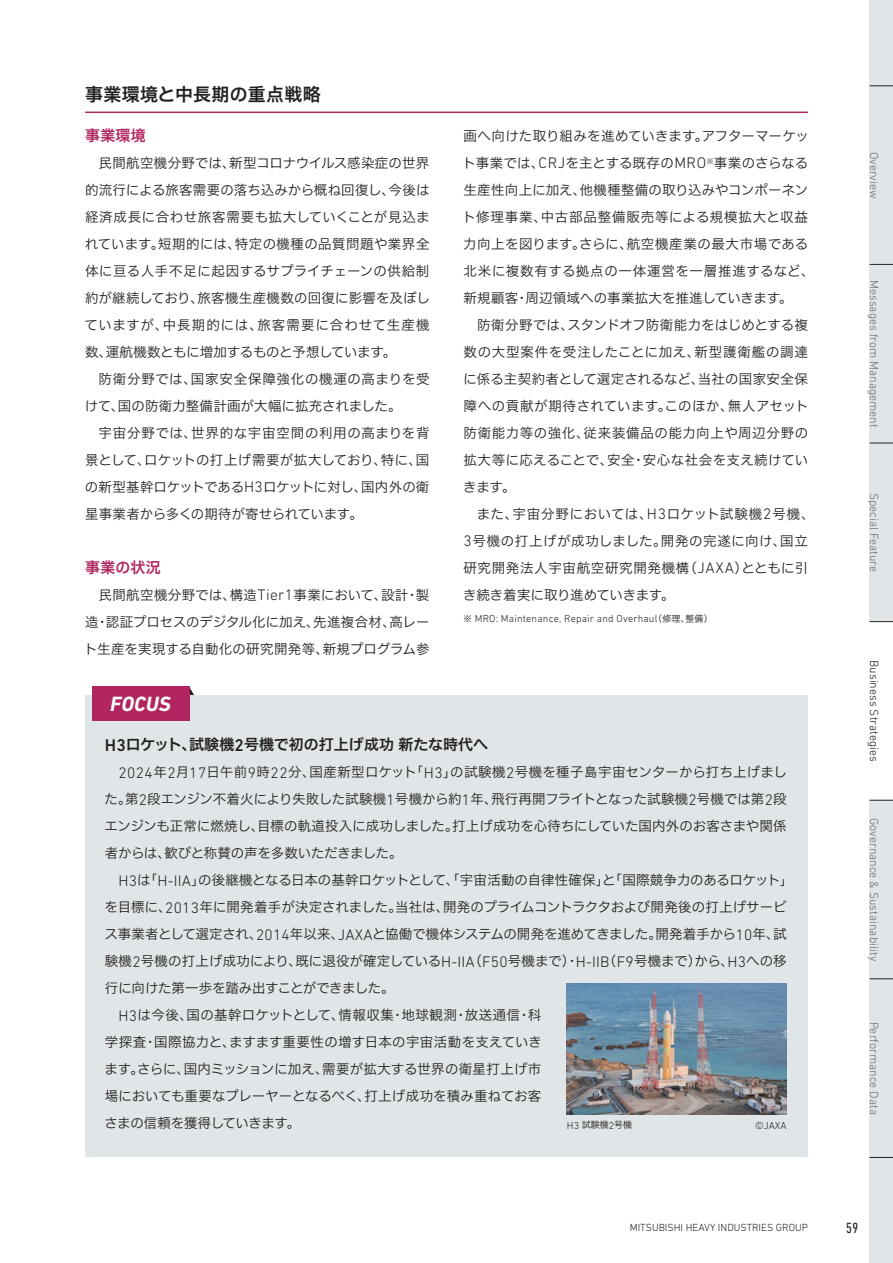
<style>
.page{position:relative;width:893px;height:1263px;background:#fff}
.page>*{position:absolute;margin:0;border:0;box-sizing:border-box;transform-origin:0 0}
.t1{font:italic 700 21px "DIN Next LT Pro";color:#fff}
.t2{font:18px "Hiragino UD Sans F Std N W6";letter-spacing:.02em;color:#231f20}
.t3{font:15px "Hiragino UD Sans F Std N W6";color:#231f20}
.t4{font:15px "Hiragino UD Sans F Std N W6";letter-spacing:.02em;color:#b12561}
.t5{font:condensed 15px "DIN Next LT Pro";color:#231f20}
.t6{font:13.5px/27px "Hiragino UD Sans F Std N W3";letter-spacing:.01em;color:#231f20;text-align:justify}
.t7{font:13.5px/27px "Hiragino UD Sans F Std N W3";letter-spacing:.035em;color:#231f20}
.t8{font:13.5px "Hiragino UD Sans F Std N W3";letter-spacing:-.015em;color:#231f20}
.t9{font:13.5px "Hiragino UD Sans F Std N W3";letter-spacing:-.02em;color:#231f20}
.t10{font:13.5px "Hiragino UD Sans F Std N W3";letter-spacing:-.03em;color:#231f20}
.t11{font:300 12px "DIN Next LT Pro";color:#6c6d70}
.t12{font:300 12px "DIN Next LT Pro";color:#231f20}
.t13{font:300 10.5px "DIN Next LT Pro";color:#231f20}
.t14{font:300 10.35px "DIN Next LT Pro";letter-spacing:.015em;color:#231f20}
.t15{font:9px "Hiragino UD Sans F Std N W3";color:#231f20}
.s1{font-family:"DIN Next LT Pro";font-weight:300;font-size:15.45px}
.s2{font-family:"Hiragino UD Sans F Std N W3";font-weight:400;font-size:9px}
.s3{font-family:"DIN Next LT Pro";font-weight:500;font-size:17.25px}
.s4{font-family:"DIN Next LT Pro";font-weight:300;font-size:10.35px}
</style>
<div class="page">
<hr style="left:85px;top:112px;width:723px;height:1px;background:#b12561">
<svg style="left:189px;top:687px;width:5px;height:8px"></svg>
<div style="left:85px;top:695px;width:723px;height:462px;background:#e0e6e8"></div>
<div style="left:92px;top:687px;width:97px;height:34px;background:#b12561"></div>
<img style="left:567px;top:983px;width:220px;height:131px">
<div style="left:870px;top:0;width:23px;height:1263px;background:#e0e6e8"></div>
<div style="left:870px;top:621px;width:23px;height:179px;background:#fff"></div>
<svg style="left:870px;top:86px;width:23px;height:1px"></svg>
<svg style="left:870px;top:1157px;width:23px;height:1px"></svg>
<svg style="left:870px;top:800px;width:23px;height:1px"></svg>
<svg style="left:870px;top:621px;width:23px;height:1px"></svg>
<svg style="left:870px;top:978px;width:23px;height:1px"></svg>
<svg style="left:870px;top:443px;width:23px;height:1px"></svg>
<svg style="left:870px;top:264px;width:23px;height:1px"></svg>
<h2 class="t2" style="left:85px;top:80px;width:237px">事業環境と中長期の重点戦略</h2>
<p class="t4" style="left:85px;top:124px;width:62px">事業環境</p>
<p class="t6" style="left:85px;top:148px;width:347px;text-indent:14px">民間航空機分野では、新型コロナウイルス感染症の世界的流行による旅客需要の落ち込みから概ね回復し、今後は経済成長に合わせ旅客需要も拡大していくことが見込まれています。短期的には、特定の機種の品質問題や業界全体に亘る人手不足に起因するサプライチェーンの供給制約が継続しており、旅客機生産機数の回復に影響を及ぼしていますが、中長期的には、旅客需要に合わせて生産機数、運航機数ともに増加するものと予想しています。</p>
<p class="t6" style="left:85px;top:364px;width:346px;text-indent:14px">防衛分野では、国家安全保障強化の機運の高まりを受けて、国の防衛力整備計画が大幅に拡充されました。</p>
<p class="t6" style="left:85px;top:418px;width:346px;text-indent:14px">宇宙分野では、世界的な宇宙空間の利用の高まりを背景として、ロケットの打上げ需要が拡大しており、特に、国の新型基幹ロケットである<span class="s1">H3</span>ロケットに対し、国内外の衛星事業者から多くの期待が寄せられています。</p>
<p class="t4" style="left:85px;top:556px;width:77px">事業の状況</p>
<p class="t6" style="left:84px;top:580px;width:347px;text-indent:15px">民間航空機分野では、構造<span class="s1">Tier1</span>事業において、設計・製造・認証プロセスのデジタル化に加え、先進複合材、高レート生産を実現する自動化の研究開発等、新規プログラム参</p>
<p class="t6" style="left:462px;top:121px;width:354px;text-align:left">画へ向けた取り組みを進めていきます。アフターマーケット事業では、<span class="s1">CRJ</span>を主とする既存の<span class="s1">MRO</span><sup>※</sup>事業のさらなる生産性向上に加え、他機種整備の取り込みやコンポーネント修理事業、中古部品整備販売等による規模拡大と収益力向上を図ります。さらに、航空機産業の最大市場である北米に複数有する拠点の一体運営を一層推進するなど、新規顧客・周辺領域への事業拡大を推進していきます。</p>
<p class="t6" style="left:463px;top:310px;width:347px;text-indent:14px">防衛分野では、スタンドオフ防衛能力をはじめとする複数の大型案件を受注したことに加え、新型護衛艦の調達に係る主契約者として選定されるなど、当社の国家安全保障への貢献が期待されています。このほか、無人アセット防衛能力等の強化、従来装備品の能力向上や周辺分野の拡大等に応えることで、安全・安心な社会を支え続けていきます。</p>
<p class="t7" style="left:463px;top:499px;width:353px;text-indent:14px">また、宇宙分野においては、<span class="s1">H3</span>ロケット試験機<span class="s1">2</span>号機、<br><span class="s1">3</span>号機の打上げが成功しました。開発の完遂に向け、国立研究開発法人宇宙航空研究開発機構（<span class="s1">JAXA</span>）とともに引き続き着実に取り進めていきます。</p>
<p class="t14" style="left:463px;top:613px;width:251px"><span class="s2">※</span> MRO: Maintenance, Repair and Overhaul<span class="s2">（修理、整備）</span></p>
<h1 class="t1" style="left:110px;top:692px;width:62px">FOCUS</h1>
<p class="t3" style="left:105px;top:733px;width:385px"><span class="s3">H3</span>ロケット、試験機<span class="s3">2</span>号機で初の打上げ成功新たな時代へ</p>
<p class="t6" style="left:105px;top:758px;width:684px;text-indent:14px"><span class="s1">2024</span>年<span class="s1">2</span>月<span class="s1">17</span>日午前<span class="s1">9</span>時<span class="s1">22</span>分、国産新型ロケット「<span class="s1">H3</span>」の試験機<span class="s1">2</span>号機を種子島宇宙センターから打ち上げました。第<span class="s1">2</span>段エンジン不着火により失敗した試験機<span class="s1">1</span>号機から約<span class="s1">1</span>年、飛行再開フライトとなった試験機<span class="s1">2</span>号機では第<span class="s1">2</span>段エンジンも正常に燃焼し、目標の軌道投入に成功しました。打上げ成功を心待ちにしていた国内外のお客さまや関係者からは、歓びと称賛の声を多数いただきました。</p>
<p class="t8" style="left:118px;top:870px;width:677px"><span class="s1">H3</span>は「<span class="s1">H-IIA</span>」の後継機となる日本の基幹ロケットとして、「宇宙活動の自律性確保」と「国際競争力のあるロケット」</p>
<p class="t6" style="left:105px;top:893px;width:683px">を目標に、<span class="s1">2013</span>年に開発着手が決定されました。当社は、開発のプライムコントラクタおよび開発後の打上げサービ</p>
<p class="t8" style="left:105px;top:924px;width:684px">ス事業者として選定され、<span class="s1">2014</span>年以来、<span class="s1">JAXA</span>と協働で機体システムの開発を進めてきました。開発着手から<span class="s1">10</span>年、試</p>
<p class="t6" style="left:105px;top:947px;width:683px">験機<span class="s1">2</span>号機の打上げ成功により、既に退役が確定している<span class="s1">H-IIA</span>（<span class="s1">F50</span>号機まで）・<span class="s1">H-IIB</span>（<span class="s1">F9</span>号機まで）から、<span class="s1">H3</span>への移</p>
<p class="t9" style="left:105px;top:978px;width:291px">行に向けた第一歩を踏み出すことができました。</p>
<p class="t7" style="left:118px;top:1001px;width:425px"><span class="s1">H3</span>は今後、国の基幹ロケットとして、情報収集・地球観測・放送通信・科</p>
<p class="t6" style="left:105px;top:1028px;width:439px">学探査・国際協力と、ますます重要性の増す日本の宇宙活動を支えていき</p>
<p class="t6" style="left:105px;top:1055px;width:438px">ます。さらに、国内ミッションに加え、需要が拡大する世界の衛星打上げ市</p>
<p class="t6" style="left:105px;top:1082px;width:438px">場においても重要なプレーヤーとなるべく、打上げ成功を積み重ねてお客</p>
<p class="t10" style="left:104px;top:1113px;width:197px">さまの信頼を獲得していきます。</p>
<p class="t15" style="left:567px;top:1118px;width:67px"><span class="s4">H3</span> 試験機<span class="s4">2</span>号機</p>
<p class="t14" style="left:755px;top:1119px;width:33px">©JAXA</p>
<p class="t11" style="left:881px;top:152px;width:49px;rotate:90deg">Overview</p>
<p class="t11" style="left:881px;top:280px;width:149px;rotate:90deg">Messages from Management</p>
<p class="t11" style="left:881px;top:493px;width:81px;rotate:90deg">Special Feature</p>
<p class="t12" style="left:881px;top:660px;width:103px;rotate:90deg">Business Strategies</p>
<p class="t11" style="left:881px;top:818px;width:145px;rotate:90deg">Governance &amp; Sustainability</p>
<p class="t11" style="left:881px;top:1021px;width:95px;rotate:90deg">Performance Data</p>
<p class="t13" style="left:630px;top:1222px;width:180px">MITSUBISHI HEAVY INDUSTRIES GROUP</p>
<p class="t5" style="left:846px;top:1219px;width:14px">59</p>
</div>
